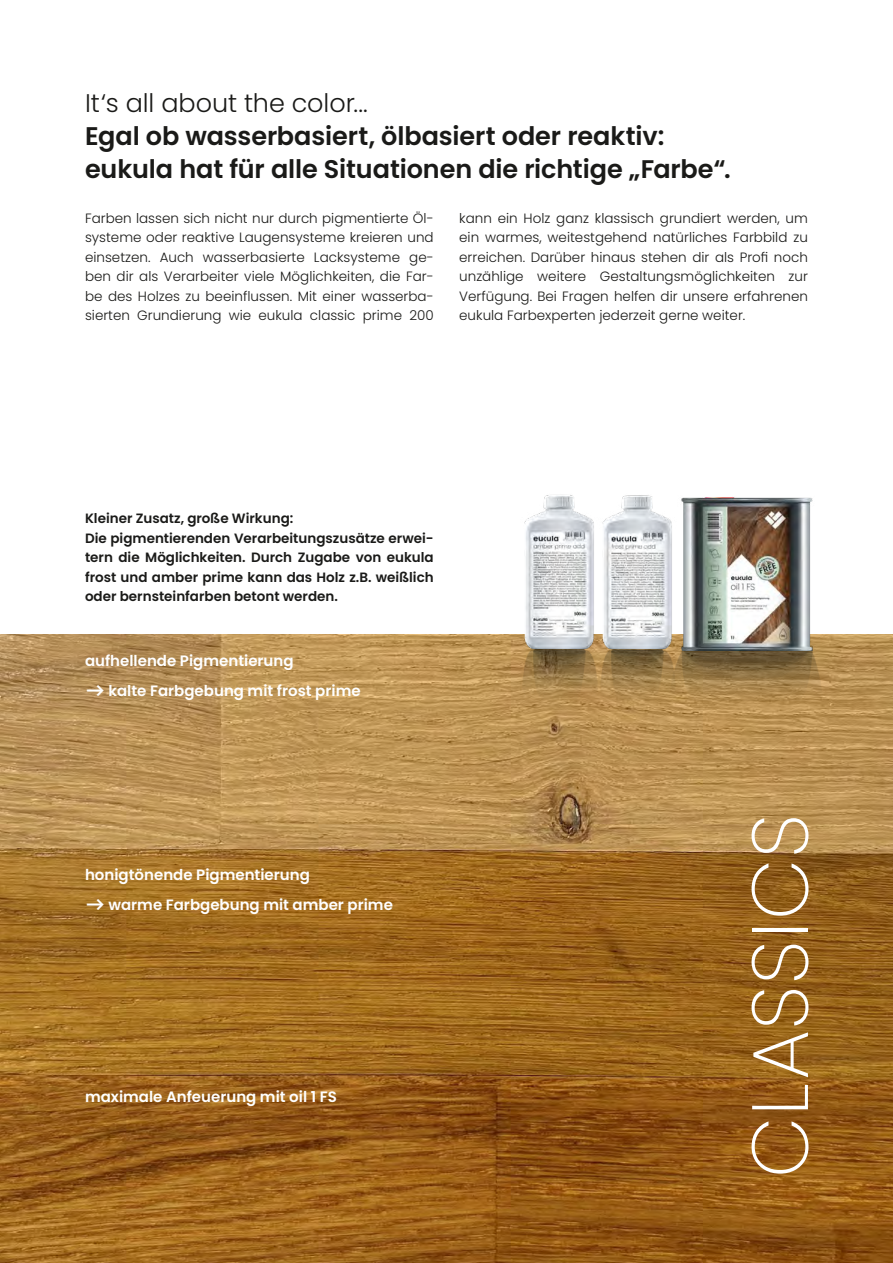
<style>
.page{position:relative;width:893px;height:1263px;background:#fff}
.page>*{position:absolute;margin:0;border:0;box-sizing:border-box;transform-origin:0 0}
.Subheadline_semibold{font:200 79.5px "Poppins";letter-spacing:.015em;color:#fff}
.Headline_17_semibold{font:600 25.5px/33px "Poppins";letter-spacing:-.005em;color:#1a1a18}
.Headline_17_light{font:300 25.5px "Poppins";letter-spacing:-.005em;color:#1a1a18}
.Headline_10_semibold{font:600 15px "Poppins";color:#fff}
.Fließtext_9_13{font:300 13.5px/19.5px "Poppins";color:#1a1a18;text-align:justify}
.Fließtext_9_13-2{font:600 13.5px/19.5px "Poppins";color:#1a1a18;text-align:justify}
.s1{font-family:"Inter";font-weight:400}
</style>
<div class="page">
<img style="left:0;top:634px;width:893px;height:629px">
<img style="left:611px;top:649px;width:48px;height:62px">
<img style="left:509px;top:649px;width:102px;height:62px">
<img style="left:659px;top:651px;width:175px;height:60px">
<img style="left:611px;top:495px;width:48px;height:154px">
<img style="left:509px;top:495px;width:102px;height:154px">
<img style="left:659px;top:497px;width:175px;height:154px">
<p class="Headline_17_light" style="left:85px;top:88px;width:284px">It‘s all about the color...</p>
<p class="Headline_17_semibold" style="left:85px;top:120px;width:647px">Egal ob wasserbasiert, ölbasiert oder reaktiv: eukula hat für alle Situationen die richtige „Farbe“.</p>
<p class="Fließtext_9_13" style="left:85px;top:208px;width:350px">Farben lassen sich nicht nur durch pigmentierte Öl&shy;systeme oder reaktive Laugensysteme kreieren und einsetzen. Auch wasserbasierte Lacksysteme ge&shy;ben dir als Verarbeiter viele Möglichkeiten, die Far&shy;be des Holzes zu beeinflussen. Mit einer wasserba&shy;sierten Grundierung wie eukula classic prime 200</p>
<p class="Fließtext_9_13" style="left:459px;top:208px;width:350px">kann ein Holz ganz klassisch grundiert werden, um ein warmes, weitestgehend natürliches Farbbild zu erreichen. Darüber hinaus stehen dir als Profi noch unzählige weitere Gestaltungsmöglichkeiten zur Verfügung. Bei Fragen helfen dir unsere erfahrenen eukula Farbexperten jederzeit gerne weiter.</p>
<p class="Fließtext_9_13-2" style="left:85px;top:509px;width:210px">Kleiner Zusatz, große Wirkung:</p>
<p class="Fließtext_9_13-2" style="left:85px;top:528px;width:350px">Die pigmentierenden Verarbeitungszusätze erwei&shy;tern die Möglichkeiten. Durch Zugabe von eukula frost und amber prime kann das Holz z.B. weißlich oder bernsteinfarben betont werden.</p>
<p class="Headline_10_semibold" style="left:85px;top:652px;width:210px">aufhellende Pigmentierung</p>
<p class="Headline_10_semibold" style="left:85px;top:682px;width:277px"><span class="s1">⟶</span> kalte Farbgebung mit frost prime</p>
<p class="Headline_10_semibold" style="left:85px;top:866px;width:226px">honigtönende Pigmentierung</p>
<p class="Headline_10_semibold" style="left:85px;top:896px;width:309px"><span class="s1">⟶</span> warme Farbgebung mit amber prime</p>
<p class="Headline_10_semibold" style="left:85px;top:1088px;width:253px">maximale Anfeuerung mit oil 1 FS</p>
<p class="Subheadline_semibold" style="left:734px;top:1178px;width:365px;rotate:-90deg">CLASSICS</p>
</div>
